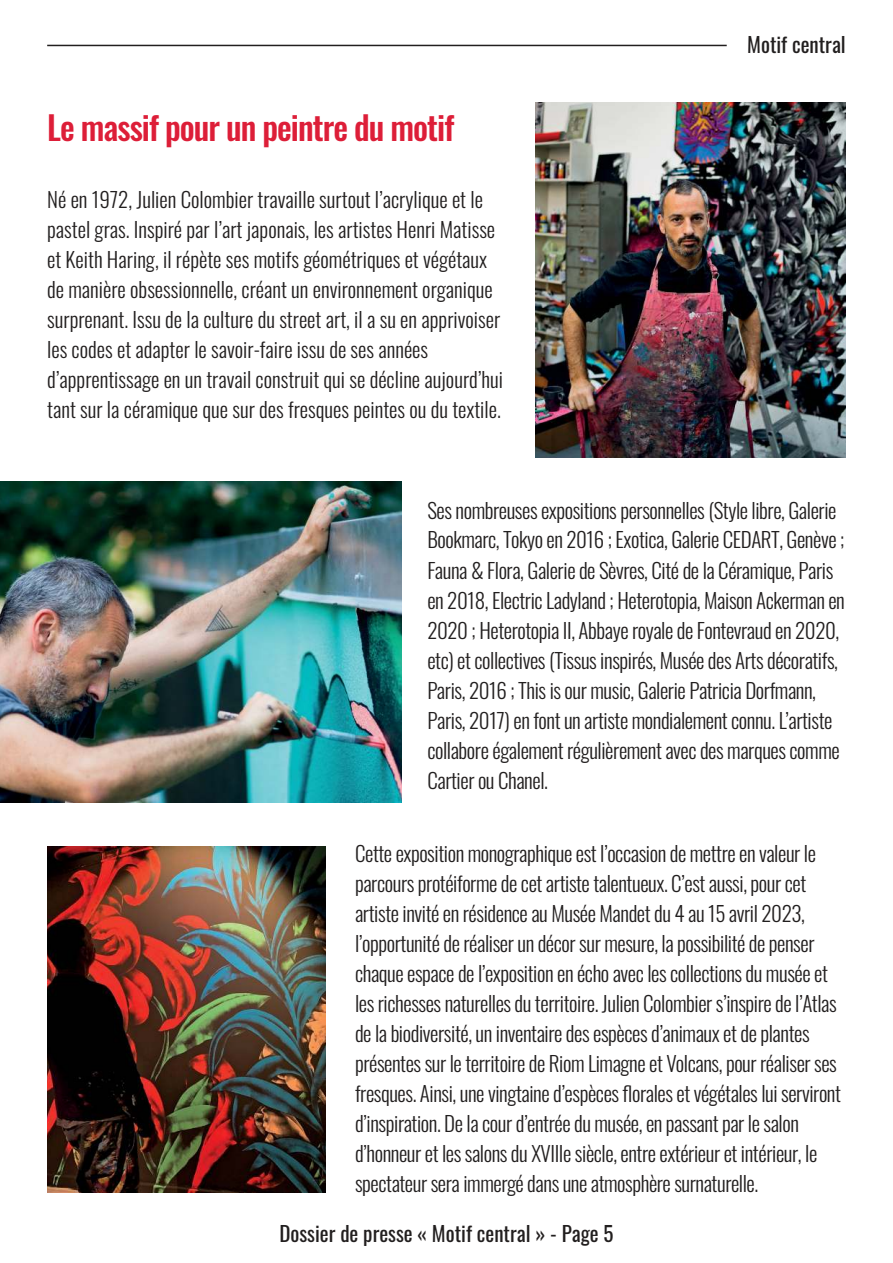
<style>
.page{position:relative;width:893px;height:1263px;background:#fff}
.page>*{position:absolute;margin:0;border:0;box-sizing:border-box;transform-origin:0 0}
.t1{font:500 33px "Oswald";letter-spacing:-.03em;color:#dd1e38}
.t2{font:300 21px/30px "Oswald";letter-spacing:-.02em;color:#221f1f}
.t3{font:300 21px/30px "Oswald";color:#221f1f}
.t4{font:21px "Oswald";color:#221f1f}
</style>
<div class="page">
<hr style="left:47px;top:45px;width:680px;height:1px;background:#221f1f">
<img style="left:536px;top:102px;width:310px;height:355px">
<img style="left:47px;top:846px;width:278px;height:346px">
<img style="left:0;top:481px;width:401px;height:321px">
<h1 class="t1" style="left:47px;top:106px;width:409px">Le massif pour un peintre du motif</h1>
<p class="t3" style="left:47px;top:186px;width:457px">Né en 1972, Julien Colombier travaille surtout l’acrylique et le pastel gras. Inspiré par l’art japonais, les artistes Henri Matisse et Keith Haring, il répète ses motifs géométriques et végétaux de manière obsessionnelle, créant un environnement organique surprenant. Issu de la culture du street art, il a su en apprivoiser les codes et adapter le savoir-faire issu de ses années d’apprentissage en un travail construit qui se décline aujourd’hui tant sur la céramique que sur des fresques peintes ou du textile.</p>
<p class="t4" style="left:747px;top:33px;width:100px">Motif central</p>
<p class="t2" style="left:427px;top:498px;width:419px;line-height:28.7px">Ses nombreuses expositions personnelles (Style libre, Galerie<br>Bookmarc, Tokyo en 2016 ; Exotica, Galerie CEDART, Genève ;</p>
<p class="t2" style="left:427px;top:558px;width:419px">Fauna &amp; Flora, Galerie de Sèvres, Cité de la Céramique, Paris en 2018, Electric Ladyland ; Heterotopia, Maison Ackerman en 2020 ; Heterotopia II, Abbaye royale de Fontevraud en 2020, etc) et collectives (Tissus inspirés, Musée des Arts décoratifs, Paris, 2016 ; This is our music, Galerie Patricia Dorfmann, Paris, 2017) en font un artiste mondialement connu. L’artiste collabore également régulièrement avec des marques comme Cartier ou Chanel.</p>
<p class="t2" style="left:355px;top:841px;width:487px">Cette exposition monographique est l’occasion de mettre en valeur le parcours protéiforme de cet artiste talentueux. C’est aussi, pour cet artiste invité en résidence au Musée Mandet du 4 au 15 avril 2023, l’opportunité de réaliser un décor sur mesure, la possibilité de penser chaque espace de l’exposition en écho avec les collections du musée et les richesses naturelles du territoire. Julien Colombier s’inspire de l’Atlas de la biodiversité, un inventaire des espèces d’animaux et de plantes présentes sur le territoire de Riom Limagne et Volcans, pour réaliser ses fresques. Ainsi, une vingtaine d’espèces florales et végétales lui serviront d’inspiration. De la cour d’entrée du musée, en passant par le salon d’honneur et les salons du XVIIIe siècle, entre extérieur et intérieur, le spectateur sera immergé dans une atmosphère surnaturelle.</p>
<p class="t4" style="left:279px;top:1220px;width:336px">Dossier de presse « Motif central » - Page 5</p>
</div>
